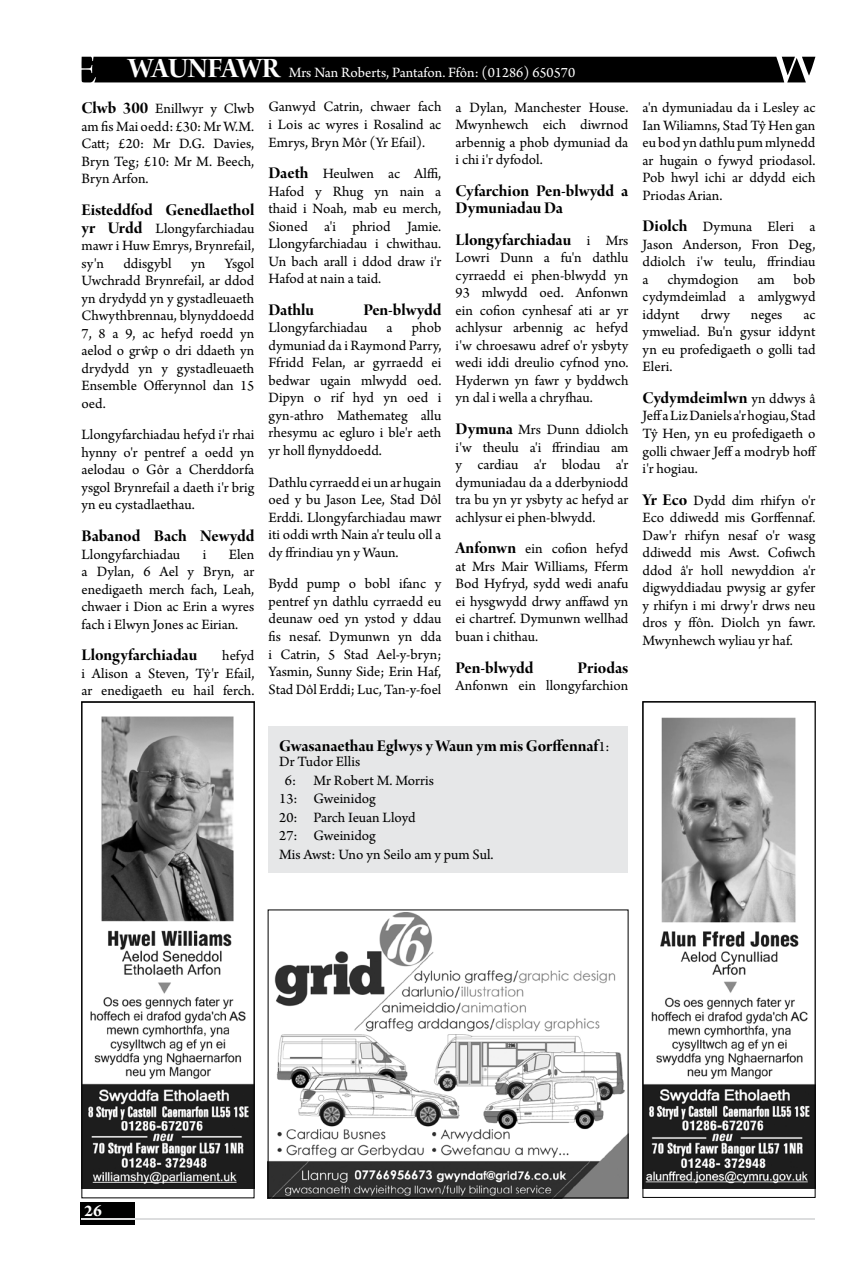
<style>
.page{position:relative;width:858px;height:1262px;background:#fff}
.page>*{position:absolute;margin:0;border:0;box-sizing:border-box;transform-origin:0 0}
.t1{font:17.5px/17.5px "Arno Pro Bold Display";letter-spacing:-.005em;color:#000}
.t2{font:700 17.5px "Arno Pro";color:#fff}
.t3{font:15px/17.5px "Arno Pro";color:#000;text-align:justify}
.t4{font:15px "Arno Pro";color:#fff}
.s1{font-family:"Arno Pro Bold Display";font-size:30px}
.s2{font-family:"Arno Pro Bold Display";font-size:17.5px}
.s3{font-family:"Arno Pro";font-size:15px}
</style>
<div class="page">
<div style="left:81px;top:1202px;width:54px;height:22px;background:#000"></div>
<hr style="left:81px;top:1217px;width:733px;height:2px;background:#dcddde">
<img style="left:644px;top:717px;width:169px;height:471px">
<div style="left:642px;top:701px;width:173px;height:496px;border:1px solid #000"></div>
<img style="left:83px;top:716px;width:169px;height:472px">
<div style="left:81px;top:702px;width:173px;height:496px;border:1px solid #000"></div>
<div style="left:81px;top:57px;width:734px;height:25px;background:#000"></div>
<div style="left:268px;top:726px;width:360px;height:146px;background:#e6e7e8"></div>
<img style="left:270px;top:912px;width:356px;height:284px">
<div style="left:268px;top:909px;width:360px;height:289px;border:1px solid #000"></div>
<p class="t4" style="left:128px;top:64px;width:448px"><span class="s1">WAUNFAWR</span> Mrs Nan Roberts, Pantafon. Ffôn: (01286) 650570</p>
<p class="t3" style="left:81px;top:101px;width:174px"><span class="s2">Clwb 300</span> Enillwyr y Clwb am fis Mai oedd: £30: Mr W.M.<br>Catt; £20: Mr D.G. Davies, Bryn Teg; £10: Mr M. Beech, Bryn Arfon.</p>
<p class="t1" style="left:81px;top:202px;width:174px">Eisteddfod Genedlaethol</p>
<p class="t3" style="left:81px;top:220px;width:174px"><span class="s2">yr Urdd</span> Llongyfarchiadau mawr i Huw Emrys, Brynrefail, sy'n</p>
<p class="t3" style="left:268px;top:99px;width:174px">Ganwyd Catrin, chwaer fach i Lois ac wyres i Rosalind ac Emrys, Bryn Môr (Yr Efail).</p>
<p class="t3" style="left:268px;top:166px;width:174px"><span class="s2">Daeth</span> Heulwen ac Alffi, Hafod y Rhug yn nain a thaid i Noah, mab eu merch, Sioned a'i phriod Jamie.<br>Llongyfarchiadau i chwithau.<br>Un bach arall i ddod draw i'r Hafod at nain a taid.</p>
<p class="t1" style="left:268px;top:302px;width:47px">Dathlu</p>
<p class="t1" style="left:363px;top:302px;width:79px">Pen-blwydd</p>
<p class="t3" style="left:268px;top:320px;width:100px">Llongyfarchiadau</p>
<p class="t3" style="left:386px;top:320px;width:8px">a</p>
<p class="t3" style="left:455px;top:99px;width:174px">a Dylan, Manchester House.<br>Mwynhewch eich diwrnod arbennig a phob dymuniad da i chi i'r dyfodol.</p>
<p class="t1" style="left:455px;top:183px;width:174px">Cyfarchion Pen-blwydd a<br>Dymuniadau Da</p>
<p class="t1" style="left:455px;top:232px;width:174px">Llongyfarchiadau <span class="s3">i Mrs</span></p>
<p class="t3" style="left:455px;top:250px;width:174px">Lowri Dunn a fu'n dathlu cyrraedd ei phen-blwydd yn 93 mlwydd oed. Anfonwn ein cofion cynhesaf ati ar yr achlysur arbennig ac hefyd i'w chroesawu adref o'r ysbyty wedi iddi dreulio cyfnod yno.<br>Hyderwn yn fawr y byddwch yn dal i wella a chryfhau.</p>
<p class="t3" style="left:455px;top:421px;width:174px"><span class="s2">Dymuna</span> Mrs Dunn ddiolch i'w theulu a'i ffrindiau am y cardiau a'r blodau a'r dymuniadau da a dderbyniodd tra bu yn yr ysbyty ac hefyd ar achlysur ei phen-blwydd.</p>
<p class="t3" style="left:455px;top:541px;width:174px"><span class="s2">Anfonwn</span> ein cofion hefyd at Mrs Mair Williams, Fferm Bod Hyfryd, sydd wedi anafu ei hysgwydd drwy anffawd yn ei chartref. Dymunwn wellhad buan i chithau.</p>
<p class="t1" style="left:455px;top:659px;width:79px">Pen-blwydd</p>
<p class="t1" style="left:577px;top:659px;width:52px">Priodas</p>
<p class="t3" style="left:455px;top:677px;width:174px">Anfonwn ein llongyfarchion</p>
<p class="t3" style="left:81px;top:255px;width:174px;text-indent:143px">Ysgol Uwchradd Brynrefail, ar ddod yn drydydd yn y gystadleuaeth Chwythbrennau, blynyddoedd 7, 8 a 9, ac hefyd roedd yn aelod o grŵp o dri ddaeth yn drydydd yn y gystadleuaeth Ensemble Offerynnol dan 15 oed.</p>
<p class="t3" style="left:81px;top:427px;width:174px">Llongyfarchiadau hefyd i'r rhai hynny o'r pentref a oedd yn aelodau o Gôr a Cherddorfa ysgol Brynrefail a daeth i'r brig yn eu cystadlaethau.</p>
<p class="t1" style="left:81px;top:528px;width:174px">Babanod Bach Newydd</p>
<p class="t3" style="left:81px;top:546px;width:100px">Llongyfarchiadau</p>
<p class="t3" style="left:203px;top:546px;width:5px">i</p>
<p class="t3" style="left:123px;top:255px;width:50px">ddisgybl</p>
<p class="t3" style="left:191px;top:255px;width:16px">yn</p>
<p class="t3" style="left:268px;top:320px;width:174px;text-indent:143px">phob dymuniad da i Raymond Parry, Ffridd Felan, ar gyrraedd ei bedwar ugain mlwydd oed.<br>Dipyn o rif hyd yn oed i gyn-athro Mathemateg allu rhesymu ac egluro i ble'r aeth yr holl flynyddoedd.</p>
<p class="t3" style="left:268px;top:474px;width:174px">Dathlu cyrraedd ei un ar hugain oed y bu Jason Lee, Stad Dôl Erddi. Llongyfarchiadau mawr iti oddi wrth Nain a'r teulu oll a dy ffrindiau yn y Waun.</p>
<p class="t3" style="left:268px;top:576px;width:174px">Bydd pump o bobl ifanc y pentref yn dathlu cyrraedd eu deunaw oed yn ystod y ddau fis nesaf. Dymunwn yn dda i Catrin, 5 Stad Ael-y-bryn; Yasmin, Sunny Side; Erin Haf, Stad Dôl Erddi; Luc, Tan-y-foel</p>
<p class="t3" style="left:81px;top:546px;width:174px;text-indent:147px">Elen a Dylan, 6 Ael y Bryn, ar enedigaeth merch fach, Leah, chwaer i Dion ac Erin a wyres fach i Elwyn Jones ac Eirian.</p>
<p class="t1" style="left:81px;top:647px;width:117px">Llongyfarchiadau</p>
<p class="t3" style="left:81px;top:648px;width:174px;text-indent:141px">hefyd i Alison a Steven, Tŷ'r Efail, ar enedigaeth eu hail ferch.</p>
<p class="t3" style="left:642px;top:99px;width:174px">a'n dymuniadau da i Lesley ac Ian Wiliamns, Stad Tŷ Hen gan eu bod yn dathlu pum mlynedd ar hugain o fywyd priodasol.<br>Pob hwyl ichi ar ddydd eich Priodas Arian.</p>
<p class="t3" style="left:642px;top:219px;width:174px"><span class="s2">Diolch</span> Dymuna Eleri a Jason Anderson, Fron Deg, ddiolch i'w teulu, ffrindiau a chymdogion am bob cydymdeimlad a amlygwyd iddynt</p>
<p class="t3" style="left:700px;top:306px;width:31px">drwy</p>
<p class="t3" style="left:750px;top:306px;width:33px">neges</p>
<p class="t3" style="left:642px;top:306px;width:174px;text-indent:161px">ac ymweliad. Bu'n gysur iddynt yn eu profedigaeth o golli tad Eleri.</p>
<p class="t1" style="left:642px;top:390px;width:174px">Cydymdeimlwn <span class="s3">yn ddwys â</span></p>
<p class="t3" style="left:642px;top:408px;width:176px">Jeff a Liz Daniels a'r hogiau, Stad Tŷ Hen, yn eu profedigaeth o golli chwaer Jeff a modryb hoff i'r hogiau.</p>
<p class="t3" style="left:642px;top:492px;width:174px"><span class="s2">Yr Eco</span> Dydd dim rhifyn o'r Eco ddiwedd mis Gorffennaf.<br>Daw'r rhifyn nesaf o'r wasg ddiwedd mis Awst. Cofiwch ddod â'r holl newyddion a'r digwyddiadau pwysig ar gyfer y rhifyn i mi drwy'r drws neu dros y ffôn. Diolch yn fawr.<br>Mwynhewch wyliau yr haf.</p>
<p class="t1" style="left:279px;top:738px;width:332px">Gwasanaethau Eglwys y Waun ym mis Gorffennaf<span class="s3">1:</span></p>
<p class="t3" style="left:279px;top:753px;width:83px">Dr Tudor Ellis</p>
<p class="t3" style="left:285px;top:772px;width:151px">6: Mr Robert M. Morris</p>
<p class="t3" style="left:279px;top:791px;width:98px">13: Gweinidog</p>
<p class="t3" style="left:279px;top:809px;width:138px">20: Parch Ieuan Lloyd</p>
<p class="t3" style="left:279px;top:828px;width:98px">27: Gweinidog</p>
<p class="t3" style="left:279px;top:846px;width:216px">Mis Awst: Uno yn Seilo am y pum Sul.</p>
<p class="t2" style="left:84px;top:1200px;width:19px">26</p>
</div>
